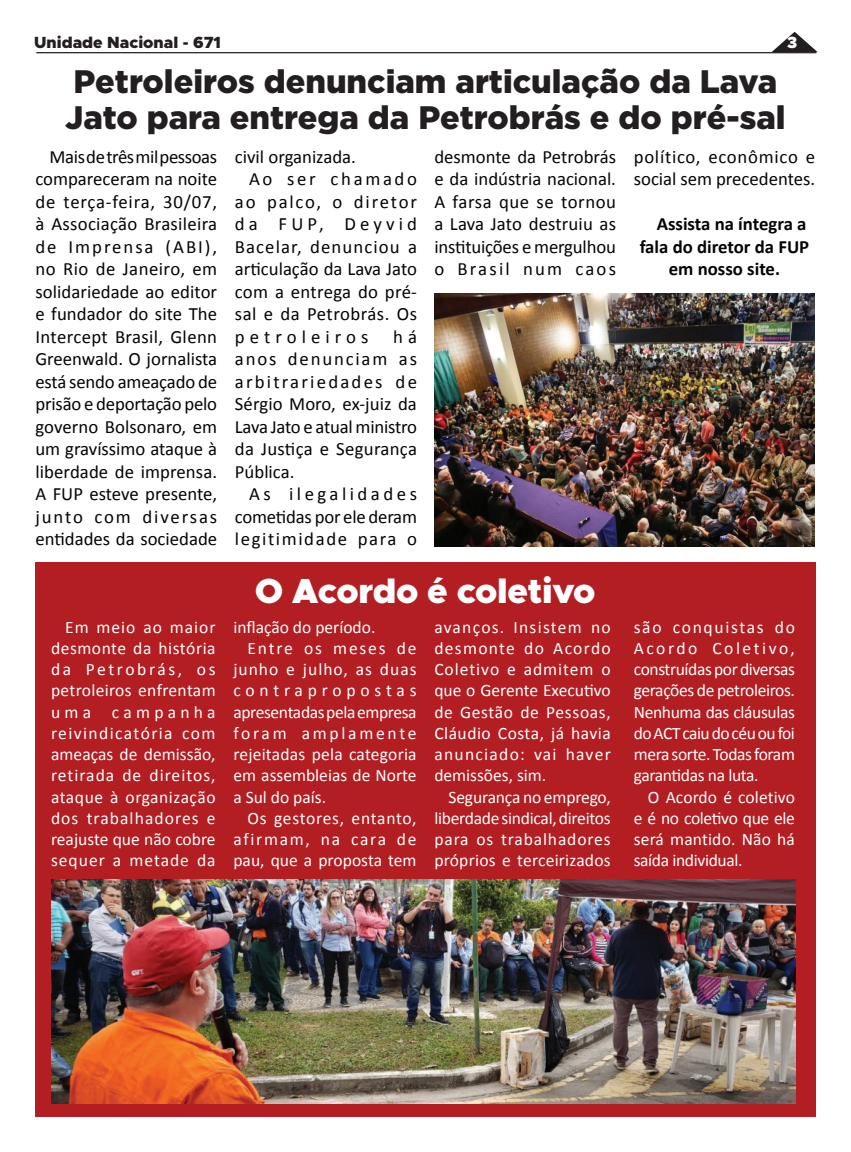
<style>
.page{position:relative;width:851px;height:1152px;background:#fff}
.page>*{position:absolute;margin:0;border:0;box-sizing:border-box;transform-origin:0 0}
.Texto{font:900 35px "Metropolis";letter-spacing:-.01em;color:#fff}
.Texto-2{font:900 32.5px/36.2px "Gotham";color:#231f20}
.Texto-3{font:18.75px/22.5px "Calibri";color:#040503;text-align:justify}
.Texto-4{font:700 18.75px "Calibri";color:#040503}
.Texto-5{font:17.5px/21.2px "Calibri";letter-spacing:.005em;color:#fff;text-align:justify}
.Texto-6{font:900 16.25px "Metropolis";color:#231f20}
.Texto-7{font:900 16.25px "Metropolis";color:#fff}
</style>
<div class="page">
<div style="left:35px;top:562px;width:780px;height:554px;background:#b21e22"></div>
<svg style="left:772px;top:32px;width:45px;height:20px"></svg>
<hr style="left:36px;top:52px;width:780px;height:1px;background:#231f20">
<img style="left:434px;top:293px;width:380px;height:253px">
<img style="left:51px;top:880px;width:743px;height:223px">
<p class="Texto-6" style="left:34px;top:32px;width:188px">Unidade Nacional - 671</p>
<p class="Texto-7" style="left:787px;top:32px;width:12px">3</p>
<p class="Texto-2" style="left:65px;top:62px;width:721px">Petroleiros denunciam articulação da Lava<br>Jato para entrega da Petrobrás e do pré-sal</p>
<p class="Texto-3" style="left:434px;top:145px;width:183px">desmonte da Petrobrás e da indústria nacional.<br>A farsa que se tornou a Lava Jato destruiu as instituições e mergulhou o Brasil num caos</p>
<p class="Texto-3" style="left:633px;top:145px;width:183px">político, econômico e social sem precedentes.</p>
<p class="Texto-3" style="left:35px;top:145px;width:183px;text-indent:14px">Mais de três mil pessoas compareceram na noite de terça-feira, 30/07, à Associação Brasileira de Imprensa (ABI), no Rio de Janeiro, em solidariedade ao editor e fundador do site The Intercept Brasil, Glenn Greenwald. O jornalista está sendo ameaçado de prisão e deportação pelo governo Bolsonaro, em um gravíssimo ataque à liberdade de imprensa.<br>A FUP esteve presente, junto com diversas entidades da sociedade</p>
<p class="Texto-3" style="left:235px;top:145px;width:122px">civil organizada.</p>
<p class="Texto-3" style="left:235px;top:168px;width:183px;text-indent:14px">Ao ser chamado ao palco, o diretor da FUP, Deyvid Bacelar, denunciou a articulação da Lava Jato com a entrega do pré&shy;sal e da Petrobrás. Os petroleiros</p>
<p class="Texto-4" style="left:656px;top:212px;width:151px">Assista na íntegra a</p>
<p class="Texto-4" style="left:639px;top:235px;width:171px">fala do diretor da FUP</p>
<p class="Texto-4" style="left:668px;top:257px;width:113px">em nosso site.</p>
<p class="Texto-3" style="left:235px;top:325px;width:184px;text-indent:158px">h á anos denunciam as arbitrariedades de Sérgio Moro, ex-juiz da Lava Jato e atual ministro da Justiça e Segurança Pública.</p>
<p class="Texto-3" style="left:235px;top:483px;width:184px;text-indent:14px">As ilegalidades cometidas por ele deram legitimidade para o</p>
<p class="Texto" style="left:255px;top:569px;width:342px">O Acordo é coletivo</p>
<p class="Texto-5" style="left:51px;top:616px;width:166px;text-indent:14px">Em meio ao maior desmonte da história da Petrobrás, os petroleiros enfrentam uma campanha reivindicatória com ameaças de demissão, retirada de direitos, ataque à organização dos trabalhadores e reajuste que não cobre sequer a metade da</p>
<p class="Texto-5" style="left:233px;top:616px;width:143px">inflação do período.</p>
<p class="Texto-5" style="left:233px;top:637px;width:185px;text-indent:14px">Entre os meses de junho e julho, as duas contrapropostas apresentadas pela empresa foram amplamente rejeitadas pela categoria em assembleias de Norte a Sul do país.</p>
<p class="Texto-5" style="left:233px;top:807px;width:185px;text-indent:14px">Os gestores, entanto, afirmam, na cara de pau, que a proposta tem</p>
<p class="Texto-5" style="left:434px;top:616px;width:178px">avanços. Insistem no desmonte do Acordo Coletivo e admitem o que o Gerente Executivo de Gestão de Pessoas, Cláudio Costa, já havia anunciado: vai haver demissões, sim.</p>
<p class="Texto-5" style="left:434px;top:786px;width:178px;text-indent:14px">Segurança no emprego, liberdade sindical, direitos para os trabalhadores próprios e terceirizados</p>
<p class="Texto-5" style="left:633px;top:616px;width:163px">são conquistas do Acordo Coletivo, construídas por diversas gerações de petroleiros.<br>Nenhuma das cláusulas do ACT caiu do céu ou foi mera sorte. Todas foram garantidas na luta.</p>
<p class="Texto-5" style="left:633px;top:786px;width:163px;text-indent:14px">O Acordo é coletivo e é no coletivo que ele será mantido. Não há saída individual.</p>
</div>
